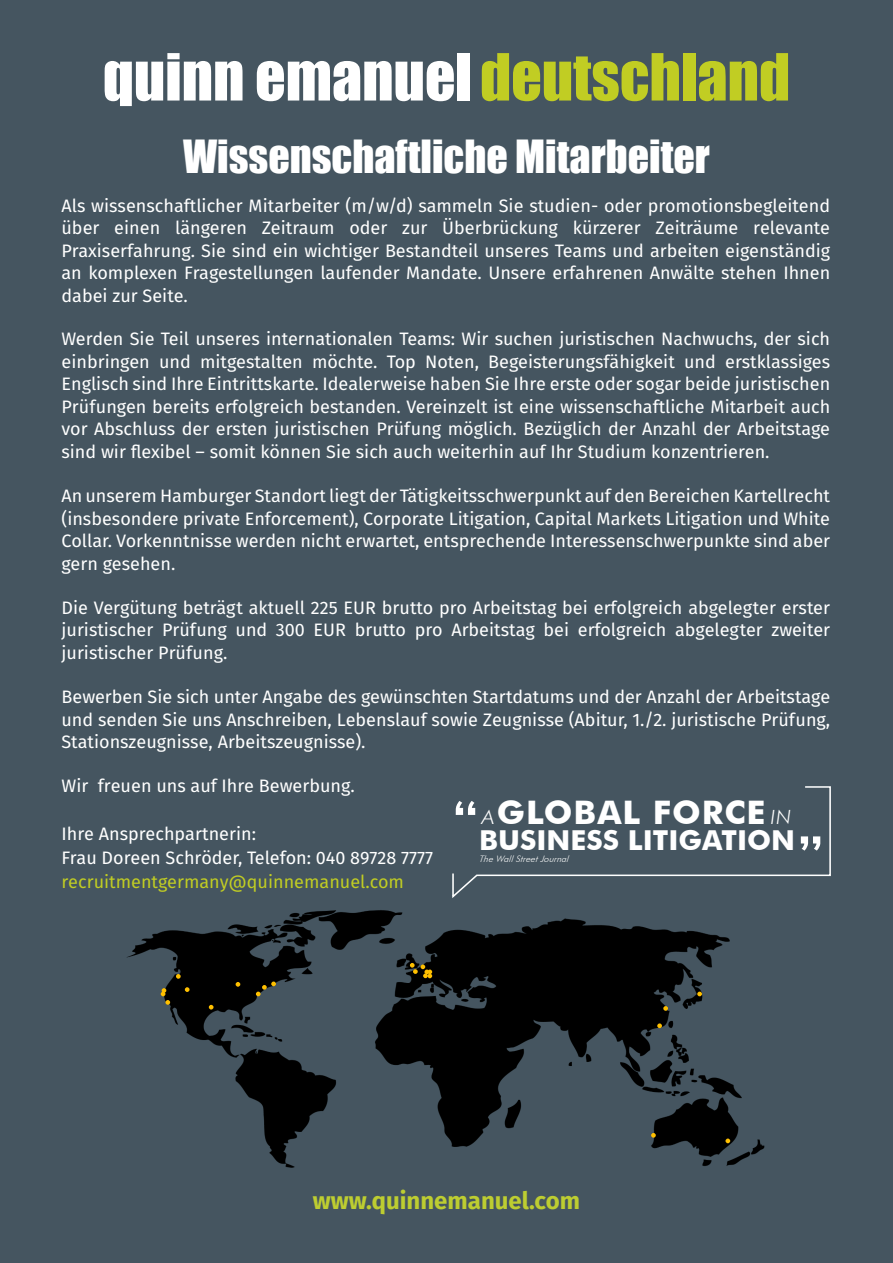
<style>
.page{position:relative;width:893px;height:1263px;background:#455560}
.page>*{position:absolute;margin:0;border:0;box-sizing:border-box;transform-origin:0 0}
.t1{font:60px "Impact";color:#fff}
.t2{font:700 49.35px "Tw Cen";color:#fff}
.t3{font:42px "Impact";color:#fff}
.t4{font:700 32.4px "Futura BT";letter-spacing:.03em;color:#fff}
.t5{font:700 27.45px "Futura BT";color:#fff}
.t6{font:700 24px "Fira Sans";color:#bdcd31}
.Body_Text{font:18px/22.5px "Fira Sans";color:#fff;text-align:justify}
.t7{font:18px "Fira Sans";color:#c1cd23}
.t8{font:italic 300 8.85px "Futura BT";color:#fff}
.s1{color:#c1cd23}
.s2{font-weight:300;font-style:italic;font-size:19.65px}
</style>
<div class="page">
<svg style="left:452px;top:786px;width:379px;height:112px"></svg>
<img style="left:127px;top:910px;width:638px;height:258px">
<svg style="left:161px;top:988px;width:9px;height:17px"></svg>
<svg style="left:176px;top:974px;width:5px;height:5px"></svg>
<svg style="left:209px;top:1005px;width:5px;height:4px"></svg>
<svg style="left:236px;top:982px;width:4px;height:5px"></svg>
<svg style="left:256px;top:981px;width:20px;height:15px"></svg>
<svg style="left:185px;top:987px;width:5px;height:5px"></svg>
<svg style="left:410px;top:963px;width:22px;height:15px"></svg>
<svg style="left:651px;top:1133px;width:5px;height:5px"></svg>
<svg style="left:725px;top:1138px;width:5px;height:5px"></svg>
<svg style="left:657px;top:1023px;width:5px;height:5px"></svg>
<svg style="left:663px;top:1006px;width:5px;height:5px"></svg>
<svg style="left:697px;top:991px;width:5px;height:5px"></svg>
<p class="t1" style="left:103px;top:30px;width:689px">quinn emanuel <span class="s1">deutschland</span></p>
<p class="t3" style="left:183px;top:123px;width:528px">Wissenschaftliche Mitarbeiter</p>
<p class="Body_Text" style="left:62px;top:194px;width:770px">Als wissenschaftlicher Mitarbeiter (m/w/d) sammeln Sie studien- oder promotionsbegleitend über einen längeren Zeitraum oder zur Überbrückung kürzerer Zeiträume relevante Praxiserfahrung. Sie sind ein wichtiger Bestandteil unseres Teams und arbeiten eigenständig an komplexen Fragestellungen laufender Mandate. Unsere erfahrenen Anwälte stehen Ihnen dabei zur Seite.</p>
<p class="Body_Text" style="left:62px;top:328px;width:770px">Werden Sie Teil unseres internationalen Teams: Wir suchen juristischen Nachwuchs, der sich einbringen und mitgestalten möchte. Top Noten, Begeisterungsfähigkeit und erstklassiges Englisch sind Ihre Eintrittskarte. Idealerweise haben Sie Ihre erste oder sogar beide juristischen Prüfungen bereits erfolgreich bestanden. Vereinzelt ist eine wissenschaftliche Mitarbeit auch vor Abschluss der ersten juristischen Prüfung möglich. Bezüglich der Anzahl der Arbeitstage sind wir flexibel – somit können Sie sich auch weiterhin auf Ihr Studium konzentrieren.</p>
<p class="Body_Text" style="left:62px;top:484px;width:770px">An unserem Hamburger Standort liegt der Tätigkeitsschwerpunkt auf den Bereichen Kartellrecht (insbesondere private Enforcement), Corporate Litigation, Capital Markets Litigation und White Collar. Vorkenntnisse werden nicht erwartet, entsprechende Interessenschwerpunkte sind aber gern gesehen.</p>
<p class="Body_Text" style="left:62px;top:596px;width:770px">Die Vergütung beträgt aktuell 225 EUR brutto pro Arbeitstag bei erfolgreich abgelegter erster juristischer Prüfung und 300 EUR brutto pro Arbeitstag bei erfolgreich abgelegter zweiter juristischer Prüfung.</p>
<p class="Body_Text" style="left:62px;top:685px;width:770px">Bewerben Sie sich unter Angabe des gewünschten Startdatums und der Anzahl der Arbeitstage und senden Sie uns Anschreiben, Lebenslauf sowie Zeugnisse (Abitur, 1./2. juristische Prüfung, Stationszeugnisse, Arbeitszeugnisse).</p>
<p class="Body_Text" style="left:62px;top:774px;width:295px">Wir freuen uns auf Ihre Bewerbung.</p>
<p class="Body_Text" style="left:62px;top:822px;width:196px">Ihre Ansprechpartnerin:</p>
<p class="Body_Text" style="left:62px;top:846px;width:373px">Frau Doreen Schröder, Telefon: 040 89728 7777</p>
<p class="t7" style="left:62px;top:869px;width:344px">recruitmentgermany@quinnemanuel.com</p>
<p class="t4" style="left:482px;top:793px;width:310px"><span class="s2">A</span>GLOBAL FORCE <span class="s2">IN</span></p>
<p class="t5" style="left:479px;top:823px;width:318px">BUSINESS LITIGATION</p>
<p class="t2" style="left:453px;top:787px;width:26px">“</p>
<p class="t2" style="left:798px;top:823px;width:26px">”</p>
<p class="t8" style="left:479px;top:854px;width:93px">The Wall Street Journal</p>
<p class="t6" style="left:313px;top:1184px;width:269px">www.quinnemanuel.com</p>
</div>
